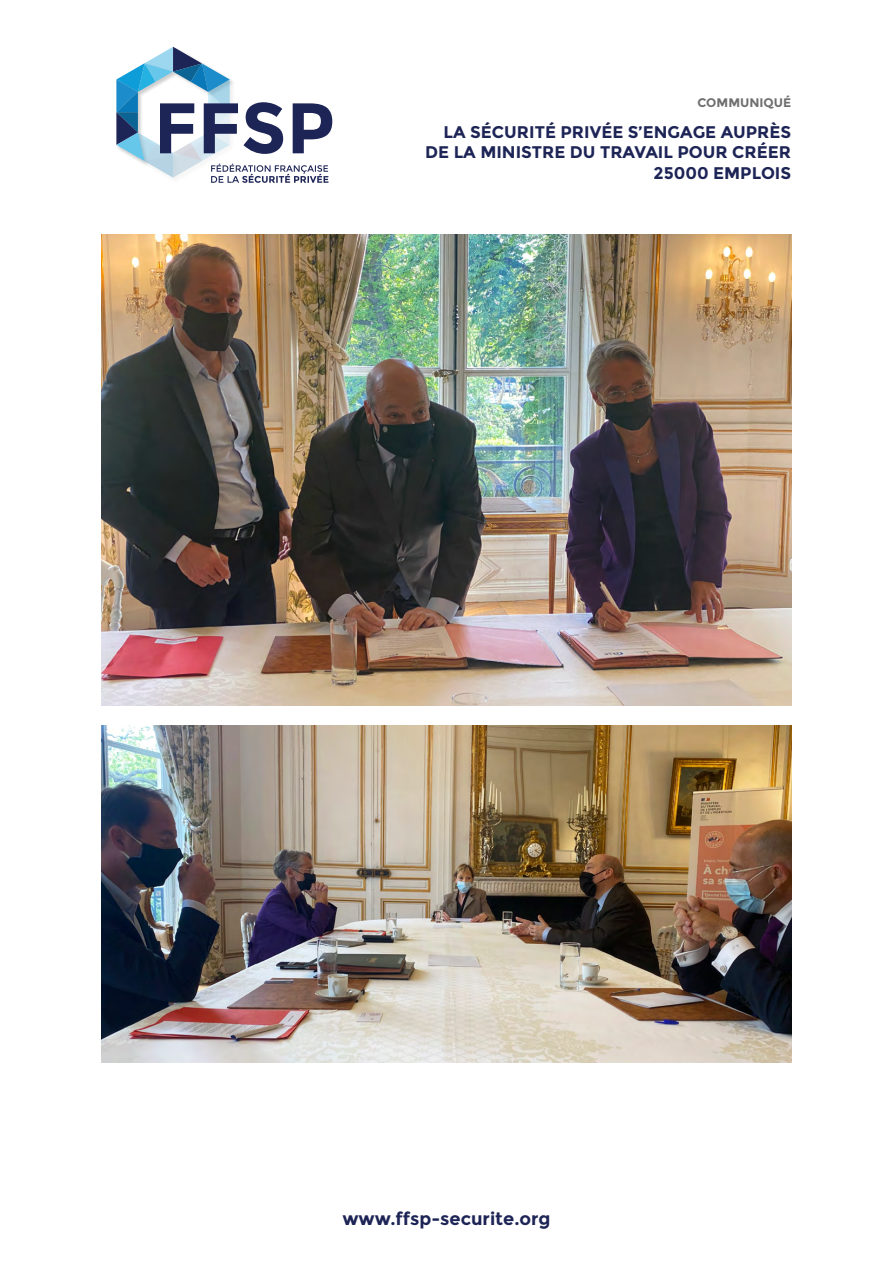
<style>
.page{position:relative;width:893px;height:1263px;background:#fff}
.page>*{position:absolute;margin:0;border:0;box-sizing:border-box;transform-origin:0 0}
.t1{font:700 18px "Montserrat";color:#1d2456}
.t2{font:700 16.8px/20.2px "Montserrat";color:#1d2456;text-align:right}
.t3{font:700 12.3px "Montserrat";color:#706f6f}
</style>
<div class="page">
<svg style="left:116px;top:47px;width:216px;height:136px"></svg>
<img style="left:102px;top:725px;width:689px;height:337px">
<img style="left:102px;top:234px;width:689px;height:471px">
<p class="t3" style="left:697px;top:95px;width:95px">COMMUNIQUÉ</p>
<p class="t2" style="left:425px;top:122px;width:367px">LA SÉCURITÉ PRIVÉE S’ENGAGE AUPRÈS<br>DE LA MINISTRE DU TRAVAIL POUR CRÉER<br>25000 EMPLOIS</p>
<p class="t1" style="left:342px;top:1207px;width:210px">www.ffsp-securite.org</p>
</div>
